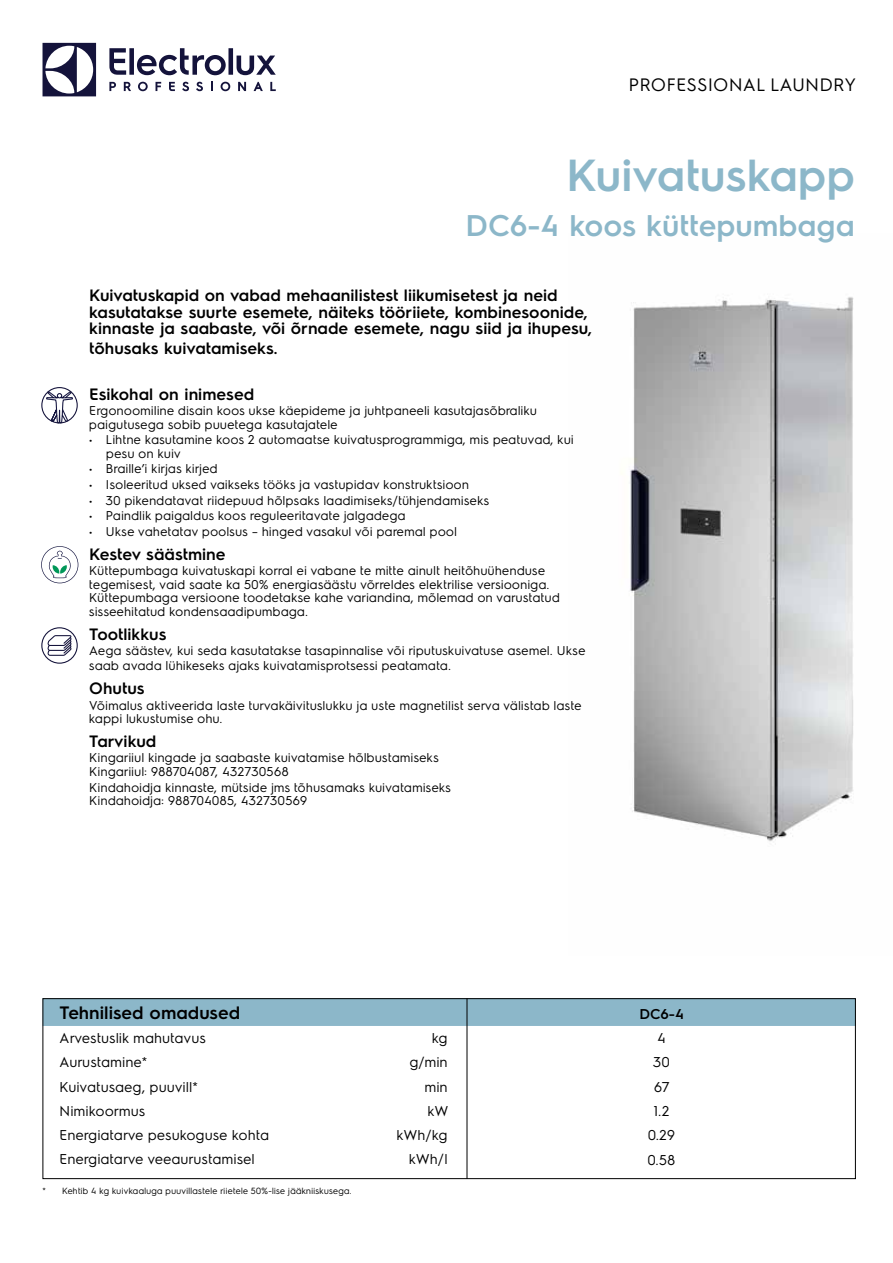
<style>
.page{position:relative;width:893px;height:1263px;background:#fff}
.page>*{position:absolute;margin:0;border:0;box-sizing:border-box;transform-origin:0 0}
.t1{font:600 45px "Electrolux Sans";color:#8cb7c9}
.t2{font:600 30px "Electrolux Sans";color:#8cb7c9}
.t3{font:18px "Electrolux Sans";color:#000}
.t4{font:600 18px "Electrolux Sans";color:#000}
.t5{font:600 16.5px/16.5px "Electrolux Sans";color:#000}
.t6{font:14.25px/24.3px "Electrolux Sans";color:#000;text-align:center}
.t7{font:600 14.25px "Electrolux Sans";color:#000}
.t8{font:12.75px/13.5px "Electrolux Sans";color:#000}
.t9{font:9px "Electrolux Sans";color:#000}
</style>
<div class="page">
<svg style="left:43px;top:43px;width:53px;height:53px"></svg>
<svg style="left:109px;top:48px;width:167px;height:27px"></svg>
<svg style="left:270px;top:82px;width:6px;height:9px"></svg>
<svg style="left:221px;top:82px;width:9px;height:9px"></svg>
<svg style="left:211px;top:82px;width:2px;height:9px"></svg>
<svg style="left:196px;top:82px;width:7px;height:9px"></svg>
<svg style="left:182px;top:82px;width:7px;height:9px"></svg>
<svg style="left:169px;top:82px;width:6px;height:9px"></svg>
<svg style="left:156px;top:82px;width:5px;height:9px"></svg>
<svg style="left:138px;top:82px;width:10px;height:9px"></svg>
<svg style="left:124px;top:82px;width:7px;height:9px"></svg>
<svg style="left:109px;top:82px;width:7px;height:9px"></svg>
<svg style="left:254px;top:82px;width:9px;height:9px"></svg>
<svg style="left:238px;top:82px;width:8px;height:9px"></svg>
<div style="left:45px;top:1000px;width:809px;height:26px;background:#8cb7c9"></div>
<div style="left:43px;top:998px;width:813px;height:181px;border:1px solid #000"></div>
<hr style="left:467px;top:998px;width:1px;height:181px;background:#000">
<img style="left:630px;top:297px;width:224px;height:544px">
<svg style="left:45px;top:390px;width:29px;height:34px"></svg>
<div style="left:41px;top:387px;width:37px;height:36px;border:1px solid #14133b;border-radius:50%"></div>
<svg style="left:41px;top:546px;width:37px;height:37px"></svg>
<div style="left:41px;top:627px;width:37px;height:37px;border:1px solid #14133b;border-radius:50%"></div>
<svg style="left:47px;top:635px;width:25px;height:21px"></svg>
<h3 class="t3" style="left:629px;top:72px;width:229px">PROFESSIONAL LAUNDRY</h3>
<h1 class="t1" style="left:566px;top:143px;width:290px">Kuivatuskapp</h1>
<h2 class="t2" style="left:466px;top:204px;width:391px">DC6-4 koos küttepumbaga</h2>
<p class="t5" style="left:89px;top:286px;width:504px">Kuivatuskapid on vabad mehaanilistest liikumisetest ja neid kasutatakse suurte esemete, näiteks tööriiete, kombinesoonide, kinnaste ja saabaste, või õrnade esemete, nagu siid ja ihupesu,</p>
<p class="t5" style="left:89px;top:339px;width:190px">tõhusaks kuivatamiseks.</p>
<p class="t5" style="left:89px;top:384px;width:166px">Esikohal on inimesed</p>
<p class="t8" style="left:89px;top:403px;width:450px">Ergonoomiline disain koos ukse käepideme ja juhtpaneeli kasutajasõbraliku paigutusega sobib puuetega kasutajatele</p>
<p class="t8" style="left:106px;top:432px;width:469px;text-indent:-17px">• Lihtne kasutamine koos 2 automaatse kuivatusprogrammiga, mis peatuvad, kui pesu on kuiv</p>
<p class="t8" style="left:89px;top:461px;width:130px">• Braille’i kirjas kirjed</p>
<p class="t8" style="left:89px;top:477px;width:381px">• Isoleeritud uksed vaikseks tööks ja vastupidav konstruktsioon</p>
<p class="t8" style="left:89px;top:493px;width:402px">• 30 pikendatavat riidepuud hõlpsaks laadimiseks/tühjendamiseks</p>
<p class="t8" style="left:89px;top:508px;width:318px">• Paindlik paigaldus koos reguleeritavate jalgadega</p>
<p class="t8" style="left:89px;top:524px;width:370px">• Ukse vahetatav poolsus – hinged vasakul või paremal pool</p>
<p class="t5" style="left:89px;top:545px;width:138px">Kestev säästmine</p>
<p class="t8" style="left:89px;top:563px;width:472px">Küttepumbaga kuivatuskapi korral ei vabane te mitte ainult heitõhuühenduse tegemisest, vaid saate ka 50% energiasäästu võrreldes elektrilise versiooniga.<br>Küttepumbaga versioone toodetakse kahe variandina, mõlemad on varustatud sisseehitatud kondensaadipumbaga.</p>
<p class="t5" style="left:89px;top:624px;width:79px">Tootlikkus</p>
<p class="t8" style="left:89px;top:642px;width:498px;line-height:15px">Aega säästev, kui seda kasutatakse tasapinnalise või riputuskuivatuse asemel. Ukse saab avada lühikeseks ajaks kuivatamisprotsessi peatamata.</p>
<p class="t5" style="left:89px;top:679px;width:57px">Ohutus</p>
<p class="t8" style="left:89px;top:697px;width:494px">Võimalus aktiveerida laste turvakäivituslukku ja uste magnetilist serva välistab laste kappi lukustumise ohu.</p>
<p class="t5" style="left:89px;top:732px;width:69px">Tarvikud</p>
<p class="t8" style="left:89px;top:750px;width:351px">Kingariiul kingade ja saabaste kuivatamise hõlbustamiseks<br>Kingariiul: 988704087, 432730568</p>
<p class="t8" style="left:89px;top:779px;width:364px">Kindahoidja kinnaste, mütside jms tõhusamaks kuivatamiseks<br>Kindahoidja: 988704085, 432730569</p>
<h3 class="t4" style="left:60px;top:1000px;width:182px">Tehnilised omadused</h3>
<p class="t6" style="left:60px;top:1025px;width:148px">Arvestuslik mahutavus</p>
<p class="t6" style="left:432px;top:1025px;width:17px">kg</p>
<p class="t6" style="left:60px;top:1049px;width:90px">Aurustamine*</p>
<p class="t6" style="left:410px;top:1049px;width:40px">g/min</p>
<p class="t6" style="left:60px;top:1073px;width:141px">Kuivatusaeg, puuvill*</p>
<p class="t6" style="left:425px;top:1073px;width:25px">min</p>
<p class="t6" style="left:60px;top:1098px;width:88px">Nimikoormus</p>
<p class="t6" style="left:428px;top:1098px;width:22px">kW</p>
<p class="t6" style="left:60px;top:1122px;width:211px">Energiatarve pesukoguse kohta</p>
<p class="t6" style="left:397px;top:1122px;width:53px">kWh/kg</p>
<p class="t6" style="left:60px;top:1146px;width:197px">Energiatarve veeaurustamisel</p>
<p class="t6" style="left:409px;top:1146px;width:40px">kWh/l</p>
<p class="t9" style="left:43px;top:1185px;width:311px">* Kehtib 4 kg kuivkaaluga puuvillastele riietele 50%-lise jääkniiskusega.</p>
<p class="t7" style="left:639px;top:1004px;width:46px">DC6-4</p>
<p class="t6" style="left:648px;top:1025px;width:29px">4<br>30<br>67<br>1.2<br>0.29<br>0.58</p>
</div>
